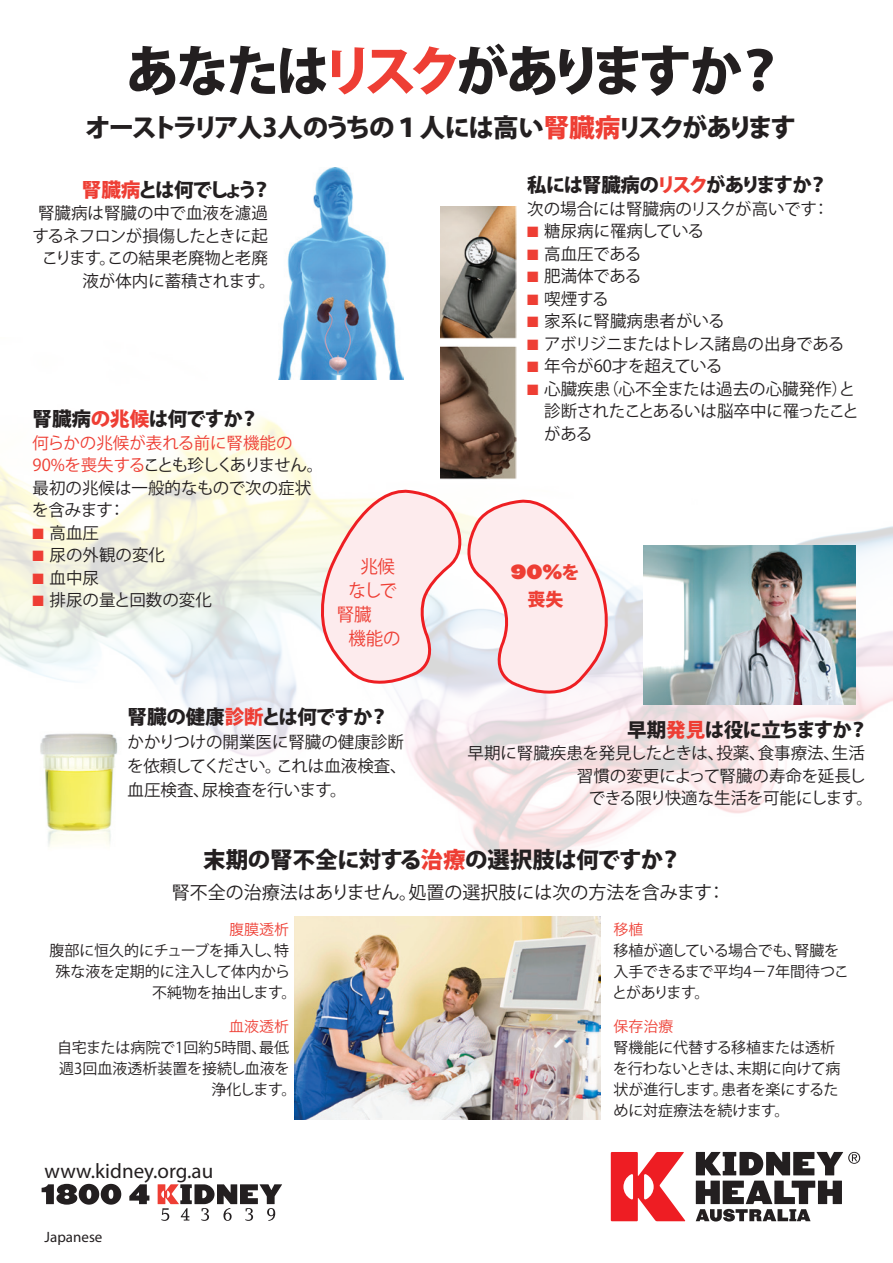
<style>
.page{position:relative;width:893px;height:1263px;background:#fff}
.page>*{position:absolute;margin:0;border:0;box-sizing:border-box;transform-origin:0 0}
.t1{font:800 54px "Koz Go Pr 6 N";letter-spacing:-.115em;color:#231f20}
.t2{font:800 25.5px "Koz Go Pr 6 N";letter-spacing:-.07em;color:#231f20}
.t3{font:800 22.5px "Koz Go Pr 6 N";letter-spacing:-.015em;color:#231f20}
.t4{font:21px "Myriad Pro";color:#231f20}
.t5{font:800 19.5px "Koz Go Pr 6 N";letter-spacing:-.07em;color:#231f20}
.t6{font:800 19.5px "Koz Go Pr 6 N";letter-spacing:-.02em;color:#231f20}
.t7{font:800 19.5px "Koz Go Pr 6 N";letter-spacing:-.04em;color:#231f20}
.t8{font:800 19.5px "Koz Go Pr 6 N";letter-spacing:-.015em;color:#231f20}
.t9{font:800 19.5px "Koz Go Pr 6 N";letter-spacing:-.11em;color:#231f20}
.t10{font:18px "Koz Go Pr 6 N";color:#231f20}
.t11{font:18px "Koz Go Pr 6 N";letter-spacing:-.01em;color:#ee3e34}
.t12{font:18px "Kidney Health";color:#ee3e34}
.t13{font:800 18px "Koz Go Pr 6 N";color:#ee3e34}
.t14{font:16.5px/22.5px "Koz Go Pr 6 N";color:#231f20}
.t15{font:16.5px "Koz Go Pr 6 N";letter-spacing:-.02em;color:#231f20}
.t16{font:16.5px "Koz Go Pr 6 N";letter-spacing:-.04em;color:#231f20}
.t17{font:16.5px "Koz Go Pr 6 N";letter-spacing:-.05em;color:#231f20}
.t18{font:15px/21px "Koz Go Pr 6 N";letter-spacing:-.01em;color:#231f20}
.t19{font:15px "Hira Kaku Pro W3";color:#ee3e34}
.t20{font:15px "Myriad Pro";color:#231f20}
.s1{color:#ee3e34}
.s2{font-family:"Koz Go Pr 6 N";font-weight:800}
</style>
<div class="page">
<img style="left:0;top:337px;width:892px;height:597px">
<img style="left:6px;top:692px;width:145px;height:193px">
<img style="left:643px;top:545px;width:213px;height:160px">
<img style="left:440px;top:206px;width:76px;height:273px">
<svg style="left:314px;top:487px;width:300px;height:218px"></svg>
<svg style="left:611px;top:1152px;width:74px;height:69px"></svg>
<svg style="left:696px;top:1152px;width:164px;height:69px"></svg>
<svg style="left:42px;top:1184px;width:79px;height:20px"></svg>
<svg style="left:129px;top:1184px;width:20px;height:20px"></svg>
<svg style="left:158px;top:1184px;width:124px;height:37px"></svg>
<img style="left:279px;top:168px;width:124px;height:211px">
<img style="left:295px;top:916px;width:306px;height:203px">
<h1 class="t1" style="left:126px;top:41px;width:662px">あなたは<span class="s1">リスク</span>がありますか？</h1>
<h2 class="t2" style="left:85px;top:113px;width:712px">オーストラリア人3人のうちの１人には高い<span class="s1">腎臓病</span>リスクがあります</h2>
<p class="t9" style="left:82px;top:178px;width:191px"><span class="s1">腎臓病</span>とは何でしょう？</p>
<p class="t14" style="left:38px;top:202px;width:231px">腎臓病は腎臓の中で血液を濾過</p>
<p class="t17" style="left:33px;top:226px;width:237px">するネフロンが損傷したときに起</p>
<p class="t15" style="left:42px;top:249px;width:228px">こります。この結果老廃物と老廃</p>
<p class="t14" style="left:82px;top:270px;width:195px">液が体内に蓄積されます。</p>
<p class="t8" style="left:33px;top:408px;width:228px">腎臓病<span class="s1">の兆候</span>は何ですか？</p>
<p class="t14" style="left:32px;top:432px;width:292px"><span class="s1">何らかの兆候が表れる前に腎機能の<br>90%を喪失する</span>ことも珍しくありません。最初の兆候は一般的なもので次の症状を含みます：</p>
<p class="t14" style="left:33px;top:522px;width:68px"><span class="s1">■</span> 高血圧</p>
<p class="t14" style="left:33px;top:544px;width:134px"><span class="s1">■</span> 尿の外観の変化</p>
<p class="t14" style="left:33px;top:567px;width:68px"><span class="s1">■</span> 血中尿</p>
<p class="t14" style="left:33px;top:589px;width:181px"><span class="s1">■</span> 排尿の量と回数の変化</p>
<p class="t11" style="left:360px;top:556px;width:36px">兆候</p>
<p class="t11" style="left:349px;top:580px;width:50px">なしで</p>
<p class="t11" style="left:337px;top:604px;width:36px">腎臓</p>
<p class="t11" style="left:349px;top:628px;width:54px">機能の</p>
<p class="t6" style="left:128px;top:706px;width:263px">腎臓の健康<span class="s1">診断</span>とは何ですか？</p>
<p class="t14" style="left:127px;top:730px;width:281px;line-height:24px">かかりつけの開業医に腎臓の健康診断を依頼してください。これは血液検査、血圧検査、尿検査を行います。</p>
<p class="t5" style="left:527px;top:174px;width:302px">私には腎臓病の<span class="s1">リスク</span>がありますか？</p>
<p class="t14" style="left:527px;top:198px;width:303px">次の場合には腎臓病のリスクが高いです：</p>
<p class="t14" style="left:527px;top:220px;width:178px"><span class="s1">■</span> 糖尿病に罹病している</p>
<p class="t14" style="left:527px;top:243px;width:116px"><span class="s1">■</span> 高血圧である</p>
<p class="t14" style="left:527px;top:265px;width:116px"><span class="s1">■</span> 肥満体である</p>
<p class="t14" style="left:527px;top:288px;width:83px"><span class="s1">■</span> 喫煙する</p>
<p class="t14" style="left:527px;top:310px;width:199px"><span class="s1">■</span> 家系に腎臓病患者がいる</p>
<p class="t16" style="left:527px;top:334px;width:318px"><span class="s1">■</span> アボリジニまたはトレス諸島の出身である</p>
<p class="t15" style="left:527px;top:357px;width:196px"><span class="s1">■</span> 年令が60才を超えている</p>
<p class="t14" style="left:544px;top:378px;width:316px;text-indent:-17px"><span class="s1">■</span> 心臓疾患（心不全または過去の心臓発作）と診断されたことあるいは脳卒中に罹ったことがある</p>
<p class="t12" style="left:511px;top:560px;width:70px">90%<span class="s2">を</span></p>
<p class="t13" style="left:528px;top:589px;width:37px">喪失</p>
<p class="t7" style="left:627px;top:718px;width:243px">早期<span class="s1">発見</span>は役に立ちますか？</p>
<p class="t14" style="left:468px;top:742px;width:399px">早期に腎臓疾患を発見したときは、投薬、食事療法、生活</p>
<p class="t14" style="left:577px;top:764px;width:290px">習慣の変更によって腎臓の寿命を延長し</p>
<p class="t15" style="left:589px;top:789px;width:286px">できる限り快適な生活を可能にします。</p>
<h3 class="t3" style="left:203px;top:847px;width:480px">末期の腎不全に対する<span class="s1">治療</span>の選択肢は何ですか？</h3>
<p class="t10" style="left:172px;top:882px;width:555px">腎不全の治療法はありません。処置の選択肢には次の方法を含みます：</p>
<p class="t19" style="left:229px;top:916px;width:61px">腹膜透析</p>
<p class="t18" style="left:49px;top:941px;width:241px">腹部に恒久的にチューブを挿入し、特</p>
<p class="t18" style="left:56px;top:962px;width:236px">殊な液を定期的に注入して体内から</p>
<p class="t18" style="left:152px;top:983px;width:146px">不純物を抽出します。</p>
<p class="t19" style="left:229px;top:1013px;width:61px">血液透析</p>
<p class="t18" style="left:57px;top:1037px;width:233px">自宅または病院で1回約5時間、最低</p>
<p class="t18" style="left:59px;top:1058px;width:232px">週3回血液透析装置を接続し血液を</p>
<p class="t18" style="left:211px;top:1079px;width:86px">浄化します。</p>
<p class="t19" style="left:613px;top:916px;width:31px">移植</p>
<p class="t18" style="left:612px;top:941px;width:238px">移植が適している場合でも、腎臓を入手できるまで平均4－7年間待つことがあります。</p>
<p class="t19" style="left:613px;top:1013px;width:61px">保存治療</p>
<p class="t18" style="left:613px;top:1037px;width:229px">腎機能に代替する移植または透析を行わないときは、末期に向けて病状が進行します。患者を楽にするために対症療法を続けます。</p>
<p class="t4" style="left:45px;top:1158px;width:170px">www.kidney.org.au</p>
<p class="t20" style="left:45px;top:1227px;width:59px">Japanese</p>
</div>
